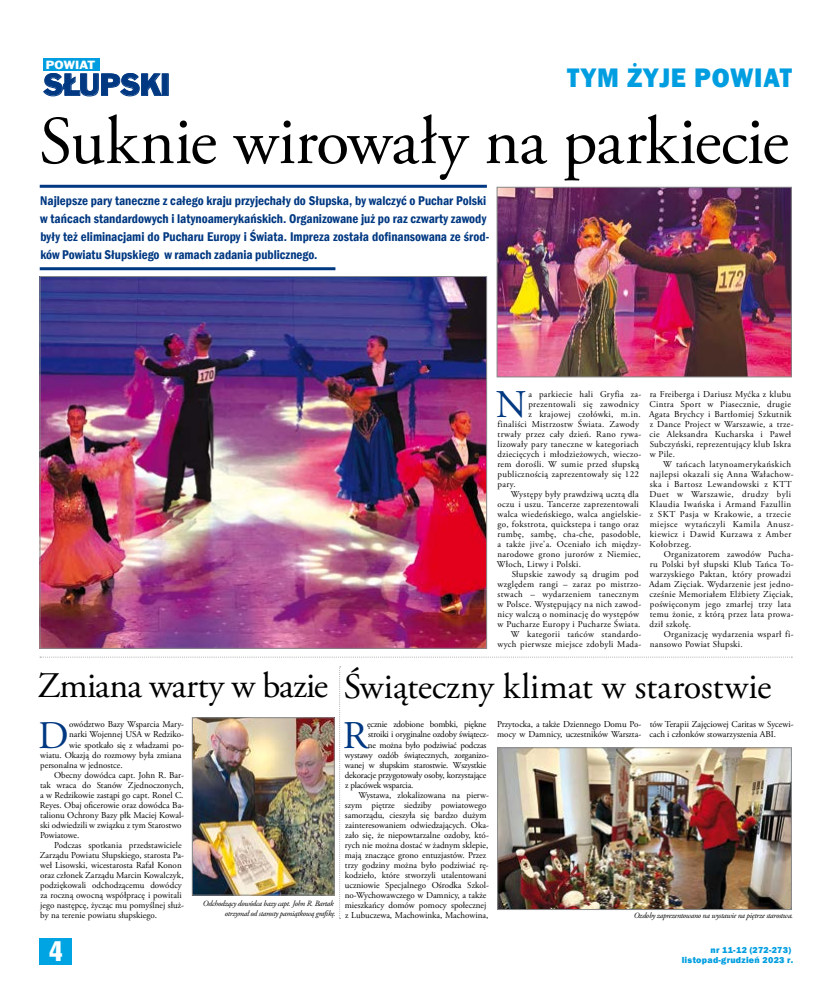
<style>
.page{position:relative;width:820px;height:993px;background:#fff}
.page>*{position:absolute;margin:0;border:0;box-sizing:border-box;transform-origin:0 0}
.t1{font:68px "Adobe Garamond Pro";letter-spacing:-.015em;color:#000}
.t2{font:39.2px "Adobe Garamond Pro";color:#003882}
.t3{font:36px "Adobe Garamond Pro";letter-spacing:-.01em;color:#000}
.t4{font:28.1px "Frank Goth EU";letter-spacing:-.01em;color:#003882}
.t5{font:800 27.6px "Franklin Gothic";letter-spacing:.03em;color:#009ee0;scale:.94 1}
.t6{font:27.5px "Swis 911 Cm EU";color:#fff}
.t7{font:600 condensed 13px/18px "Franklin Gothic";color:#003882}
.t8{font:10.8px "Frank Goth EU";letter-spacing:.02em;color:#fff;scale:1.09 1}
.t9{font:9px/10px "Adobe Garamond Pro";letter-spacing:.035em;color:#000}
.t10{font:9px/10px "Adobe Garamond Pro";letter-spacing:.005em;color:#000}
.t11{font:9px/10px "Adobe Garamond Pro";letter-spacing:.05em;color:#000}
.t12{font:9px "Adobe Garamond Pro";letter-spacing:-.02em;color:#000}
.t13{font:800 9px "Franklin Gothic";letter-spacing:.03em;color:#009ee0}
.t14{font:italic 8px/10px "Adobe Garamond Pro";letter-spacing:-.03em;color:#000;text-align:right}
</style>
<div class="page">
<div style="left:40px;top:937px;width:32px;height:27px;background:#00a4e2"></div>
<div style="left:43px;top:59px;width:56px;height:12px;background:#009ee0"></div>
<svg style="left:43px;top:73px;width:119px;height:23px"></svg>
<svg style="left:40px;top:656px;width:752px;height:1px"></svg>
<svg style="left:339px;top:666px;width:1px;height:252px"></svg>
<hr style="left:40px;top:185px;width:446px;height:3px;background:#003882">
<hr style="left:40px;top:267px;width:295px;height:3px;background:#003882">
<img style="left:42px;top:278px;width:442px;height:368px">
<img style="left:498px;top:189px;width:291px;height:186px">
<div style="left:496px;top:187px;width:295px;height:190px;border:1px solid #87888a"></div>
<img style="left:194px;top:719px;width:138px;height:174px">
<div style="left:192px;top:717px;width:142px;height:178px;border:1px solid #87888a"></div>
<img style="left:499px;top:749px;width:290px;height:158px">
<div style="left:497px;top:747px;width:294px;height:162px;border:1px solid #87888a"></div>
<p class="t8" style="left:46px;top:59px;width:47px">POWIAT</p>
<h3 class="t4" style="left:43px;top:68px;width:129px">SŁUPSKI</h3>
<h3 class="t5" style="left:566px;top:60px;width:241px">TYM ŻYJE POWIAT</h3>
<h1 class="t1" style="left:39px;top:100px;width:751px">Suknie wirowały na parkiecie</h1>
<p class="t7" style="left:40px;top:191px;width:450px">Najlepsze pary taneczne z całego kraju przyjechały do Słupska, by walczyć o Puchar Polski w tańcach standardowych i latynoamerykańskich. Organizowane już po raz czwarty zawody były też eliminacjami do Pucharu Europy i Świata. Impreza została dofinansowana ze środ&shy;ków Powiatu Słupskiego w ramach zadania publicznego.</p>
<p class="t9" style="left:648px;top:389px;width:146px">ra Freiberga i Dariusz Myćka z klubu<br>Cintra Sport w Piasecznie, drugie<br>Agata Brychcy i Bartłomiej Szkutnik z Dance Project w Warszawie, a trze&shy;cie Aleksandra Kucharska i Paweł<br>Subczyński, reprezentujący klub Iskra w Pile.</p>
<p class="t11" style="left:649px;top:459px;width:145px;text-indent:14px">W tańcach latynoamerykańskich najlepsi okazali się Anna Wałachow&shy;ska i Bartosz Lewandowski z KTT<br>Duet w Warszawie, drudzy byli<br>Klaudia Iwańska i Armand Fazullin z SKT Pasja w Krakowie, a trzecie miejsce wytańczyli Kamila Anusz&shy;kiewicz i Dawid Kurzawa z Amber<br>Kołobrzeg.</p>
<p class="t9" style="left:648px;top:549px;width:146px;text-indent:15px">Organizatorem zawodów Pucha&shy;ru Polski był słupski Klub Tańca To&shy;warzyskiego Paktan, który prowadzi Adam Zięciak. Wydarzenie jest jedno&shy;cześnie Memoriałem Elżbiety Zięciak, poświęconym jego zmarłej trzy lata temu żonie, z którą przez lata prowa&shy;dził szkołę.</p>
<p class="t9" style="left:649px;top:629px;width:145px;text-indent:14px">Organizację wydarzenia wsparł fi&shy;nansowo Powiat Słupski.</p>
<h2 class="t2" style="left:495px;top:381px;width:32px">N</h2>
<p class="t9" style="left:528px;top:389px;width:114px">a parkiecie hali Gryfia za-</p>
<p class="t9" style="left:528px;top:399px;width:112px">prezentowali się zawodnicy</p>
<p class="t9" style="left:528px;top:409px;width:114px">z krajowej czołówki, m.in.</p>
<p class="t9" style="left:497px;top:419px;width:143px">finaliści Mistrzostw Świata. Zawody</p>
<p class="t9" style="left:497px;top:429px;width:145px">trwały przez cały dzień. Rano rywa-</p>
<p class="t9" style="left:497px;top:439px;width:143px">lizowały pary taneczne w kategoriach</p>
<p class="t9" style="left:497px;top:449px;width:145px">dziecięcych i młodzieżowych, wieczo-</p>
<p class="t9" style="left:497px;top:459px;width:143px">rem dorośli. W sumie przed słupską</p>
<p class="t9" style="left:497px;top:469px;width:143px">publicznością zaprezentowały się 122</p>
<p class="t10" style="left:497px;top:479px;width:20px">pary.</p>
<p class="t9" style="left:510px;top:489px;width:129px">Występy były prawdziwą ucztą dla</p>
<p class="t9" style="left:497px;top:499px;width:143px">oczu i uszu. Tancerze zaprezentowali</p>
<p class="t9" style="left:497px;top:509px;width:145px">walca wiedeńskiego, walca angielskie-</p>
<p class="t9" style="left:497px;top:519px;width:143px">go, fokstrota, quickstepa i tango oraz</p>
<p class="t9" style="left:497px;top:529px;width:145px">rumbę, sambę, cha-che, pasodoble,</p>
<p class="t9" style="left:497px;top:539px;width:145px">a także jive'a. Oceniało ich między-</p>
<p class="t9" style="left:497px;top:549px;width:145px">narodowe grono jurorów z Niemiec,</p>
<p class="t9" style="left:496px;top:559px;width:86px">Włoch, Litwy i Polski.</p>
<p class="t9" style="left:511px;top:569px;width:129px">Słupskie zawody są drugim pod</p>
<p class="t9" style="left:497px;top:579px;width:145px">względem rangi – zaraz po mistrzo-</p>
<p class="t9" style="left:497px;top:589px;width:143px">stwach – wydarzeniem tanecznym</p>
<p class="t9" style="left:497px;top:599px;width:145px">w Polsce. Występujący na nich zawod-</p>
<p class="t9" style="left:497px;top:609px;width:143px">nicy walczą o nominację do występów</p>
<p class="t9" style="left:497px;top:619px;width:144px">w Pucharze Europy i Pucharze Świata.</p>
<p class="t9" style="left:510px;top:629px;width:132px">W kategorii tańców standardo-</p>
<p class="t9" style="left:497px;top:639px;width:145px">wych pierwsze miejsce zdobyli Mada-</p>
<h3 class="t3" style="left:37px;top:665px;width:735px">Zmiana warty w bazie Świąteczny klimat w starostwie</h3>
<h2 class="t2" style="left:38px;top:711px;width:32px">D</h2>
<p class="t10" style="left:69px;top:719px;width:116px">owództwo Bazy Wsparcia Mary-</p>
<p class="t10" style="left:497px;top:719px;width:145px">Przytocka, a także Dziennego Domu Po&shy;mocy w Damnicy, uczestników Warszta-</p>
<p class="t10" style="left:649px;top:719px;width:145px">tów Terapii Zajęciowej Caritas w Sycewi&shy;cach i członków stowarzyszenia ABI.</p>
<p class="t12" style="left:367px;top:719px;width:120px">ęcznie zdobione bombki, piękne</p>
<p class="t12" style="left:368px;top:729px;width:122px">stroiki i oryginalne ozdoby świątecz-</p>
<p class="t12" style="left:367px;top:739px;width:120px">ne można było podziwiać podczas</p>
<p class="t12" style="left:345px;top:749px;width:145px">wystawy ozdób świątecznych, zorganizo-</p>
<p class="t12" style="left:345px;top:759px;width:143px">wanej w słupskim starostwie. Wszystkie</p>
<p class="t12" style="left:344px;top:769px;width:143px">dekoracje przygotowały osoby, korzystające</p>
<p class="t12" style="left:345px;top:779px;width:70px">z placówek wsparcia.</p>
<p class="t10" style="left:358px;top:789px;width:132px">Wystawa, zlokalizowana na pierw-</p>
<p class="t10" style="left:345px;top:799px;width:143px">szym piętrze siedziby powiatowego</p>
<p class="t10" style="left:345px;top:809px;width:143px">samorządu, cieszyła się bardzo dużym</p>
<p class="t10" style="left:345px;top:819px;width:145px">zainteresowaniem odwiedzających. Oka-</p>
<p class="t10" style="left:345px;top:829px;width:145px">zało się, że niepowtarzalne ozdoby, któ-</p>
<p class="t10" style="left:344px;top:839px;width:145px">rych nie można dostać w żadnym sklepie,</p>
<p class="t10" style="left:345px;top:849px;width:143px">mają znaczące grono entuzjastów. Przez</p>
<p class="t10" style="left:345px;top:859px;width:145px">trzy godziny można było podziwiać rę-</p>
<p class="t10" style="left:345px;top:869px;width:143px">kodzieło, które stworzyli utalentowani</p>
<p class="t10" style="left:345px;top:879px;width:145px">uczniowie Specjalnego Ośrodka Szkol-</p>
<p class="t10" style="left:344px;top:889px;width:143px">no-Wychowawczego w Damnicy, a także</p>
<p class="t10" style="left:345px;top:899px;width:143px">mieszkańcy domów pomocy społecznej</p>
<p class="t10" style="left:345px;top:909px;width:145px">z Lubuczewa, Machowinka, Machowina,</p>
<h2 class="t2" style="left:343px;top:711px;width:27px">R</h2>
<p class="t10" style="left:69px;top:729px;width:116px">narki Wojennej USA w Redziko-</p>
<p class="t10" style="left:69px;top:739px;width:116px">wie spotkało się z władzami po-</p>
<p class="t10" style="left:40px;top:749px;width:143px">wiatu. Okazją do rozmowy była zmiana</p>
<p class="t10" style="left:40px;top:759px;width:84px">personalna w jednostce.</p>
<p class="t10" style="left:54px;top:769px;width:131px">Obecny dowódca capt. John R. Bar-</p>
<p class="t10" style="left:40px;top:779px;width:145px">tak wraca do Stanów Zjednoczonych,</p>
<p class="t10" style="left:40px;top:789px;width:145px">a w Redzikowie zastąpi go capt. Ronel C.</p>
<p class="t10" style="left:40px;top:799px;width:146px">Reyes. Obaj oficerowie oraz dowódca Ba-</p>
<p class="t10" style="left:40px;top:809px;width:145px">talionu Ochrony Bazy płk Maciej Kowal-</p>
<p class="t10" style="left:40px;top:819px;width:143px">ski odwiedzili w związku z tym Starostwo</p>
<p class="t10" style="left:40px;top:829px;width:41px">Powiatowe.</p>
<p class="t10" style="left:54px;top:839px;width:129px">Podczas spotkania przedstawiciele</p>
<p class="t10" style="left:40px;top:849px;width:146px">Zarządu Powiatu Słupskiego, starosta Pa-</p>
<p class="t10" style="left:40px;top:859px;width:143px">weł Lisowski, wicestarosta Rafał Konon</p>
<p class="t10" style="left:40px;top:869px;width:145px">oraz członek Zarządu Marcin Kowalczyk,</p>
<p class="t10" style="left:40px;top:879px;width:143px">podziękowali odchodzącemu dowódcy</p>
<p class="t10" style="left:40px;top:889px;width:143px">za roczną owocną współpracę i powitali</p>
<p class="t10" style="left:40px;top:899px;width:145px">jego następcę, życząc mu pomyślnej służ-</p>
<p class="t10" style="left:40px;top:909px;width:118px">by na terenie powiatu słupskiego.</p>
<p class="t14" style="left:203px;top:897px;width:134px">Odchodzący dowódca bazy capt. John R. Bartak otrzymał od starosty pamiątkową grafikę.</p>
<p class="t14" style="left:633px;top:910px;width:161px">Ozdoby zaprezentowano na wystawie na piętrze starostwa.</p>
<h3 class="t6" style="left:50px;top:934px;width:14px">4</h3>
<p class="t13" style="left:710px;top:944px;width:82px">nr 11-12 (272-273)</p>
<p class="t13" style="left:681px;top:954px;width:113px">listopad-grudzień 2023 r.</p>
</div>
